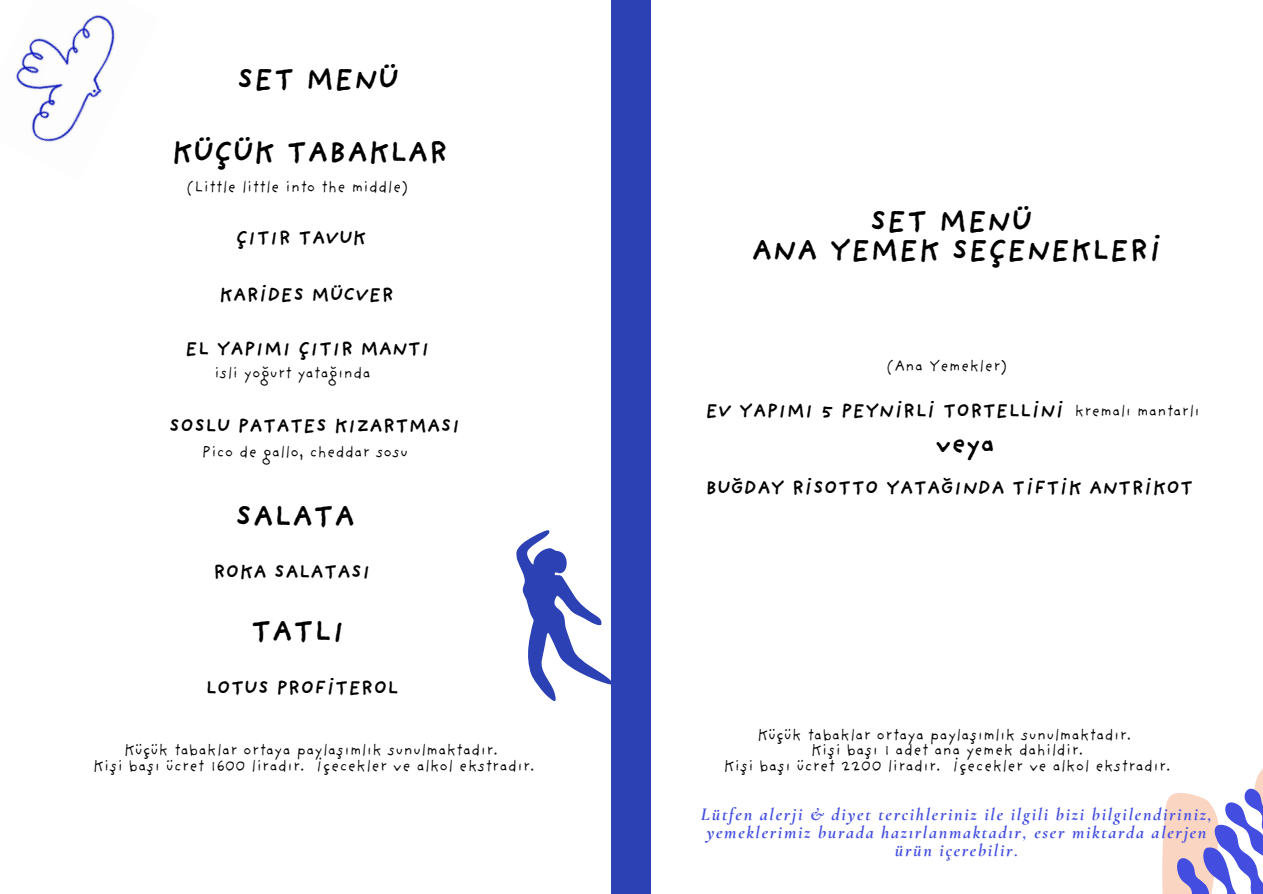
<style>
.page{position:relative;width:1263px;height:894px;background:#fff}
.page>*{position:absolute;margin:0;border:0;box-sizing:border-box;transform-origin:0 0}
.t1{font:700 30.3px/29.2px "Providence Sans Pro";color:#000;text-align:center}
.t2{font:700 27.3px "Providence Sans Pro";color:#000}
.t3{font:700 19.35px "Providence Sans Pro";color:#000}
.t4{font:italic 700 18px/18px "Cormorant Garamond";letter-spacing:.095em;color:#434de0;text-align:center}
.t5{font:16.2px "Providence Sans Pro";color:#000}
</style>
<div class="page">
<div style="left:612px;top:0;width:39px;height:893px;background:#2c41b3"></div>
<img style="left:16px;top:15px;width:99px;height:127px">
<svg style="left:1162px;top:769px;width:101px;height:124px"></svg>
<svg style="left:516px;top:526px;width:96px;height:179px"></svg>
<h3 class="t1" style="left:236px;top:69px;width:164px">SET MENÜ</h3>
<h1 class="t1" style="left:172px;top:142px;width:278px">KÜÇÜK TABAKLAR</h1>
<h1 class="t5" style="left:187px;top:182px;width:223px">(Little little into the middle)</h1>
<p class="t3" style="left:236px;top:231px;width:132px">ÇITIR TAVUK</p>
<p class="t3" style="left:219px;top:287px;width:176px">KARİDES MÜCVER</p>
<p class="t3" style="left:185px;top:342px;width:246px">EL YAPIMI ÇITIR MANTI</p>
<h3 class="t5" style="left:214px;top:367px;width:158px">isli yoğurt yatağında</h3>
<h3 class="t3" style="left:169px;top:419px;width:293px">SOSLU PATATES KIZARTMASI</h3>
<h3 class="t5" style="left:201px;top:446px;width:208px">Pico de gallo, cheddar sosu</h3>
<p class="t1" style="left:235px;top:506px;width:122px">SALATA</p>
<h3 class="t3" style="left:213px;top:564px;width:159px">ROKA SALATASI</h3>
<h1 class="t1" style="left:251px;top:621px;width:96px">TATLI</h1>
<h3 class="t3" style="left:205px;top:680px;width:195px">LOTUS PROFİTEROL</h3>
<h1 class="t5" style="left:124px;top:744px;width:376px">Küçük tabaklar ortaya paylaşımlık sunulmaktadır.</h1>
<p class="t5" style="left:93px;top:760px;width:443px">Kişi başı ücret 1600 liradır. İçecekler ve alkol ekstradır.</p>
<p class="t1" style="left:751px;top:211px;width:412px">SET MENÜ<br>ANA YEMEK SEÇENEKLERİ</p>
<p class="t5" style="left:886px;top:359px;width:123px">(Ana Yemekler)</p>
<h1 class="t3" style="left:705px;top:404px;width:360px">EV YAPIMI 5 PEYNİRLİ TORTELLİNİ</h1>
<p class="t5" style="left:1074px;top:405px;width:127px">kremalı mantarlı</p>
<p class="t2" style="left:935px;top:433px;width:61px">veya</p>
<h3 class="t3" style="left:705px;top:481px;width:489px">BUĞDAY RİSOTTO YATAĞINDA TİFTİK ANTRİKOT</h3>
<h2 class="t5" style="left:757px;top:728px;width:376px">Küçük tabaklar ortaya paylaşımlık sunulmaktadır.</h2>
<h3 class="t5" style="left:811px;top:744px;width:274px">Kişi başı 1 adet ana yemek dahildir.</h3>
<p class="t5" style="left:723px;top:760px;width:449px">Kişi başı ücret 2200 liradır. İçecekler ve alkol ekstradır.</p>
<p class="t4" style="left:701px;top:805px;width:512px">Lütfen alerji &amp; diyet tercihleriniz ile ilgili bizi bilgilendiriniz, yemeklerimiz burada hazırlanmaktadır, eser miktarda alerjen ürün içerebilir.</p>
</div>
